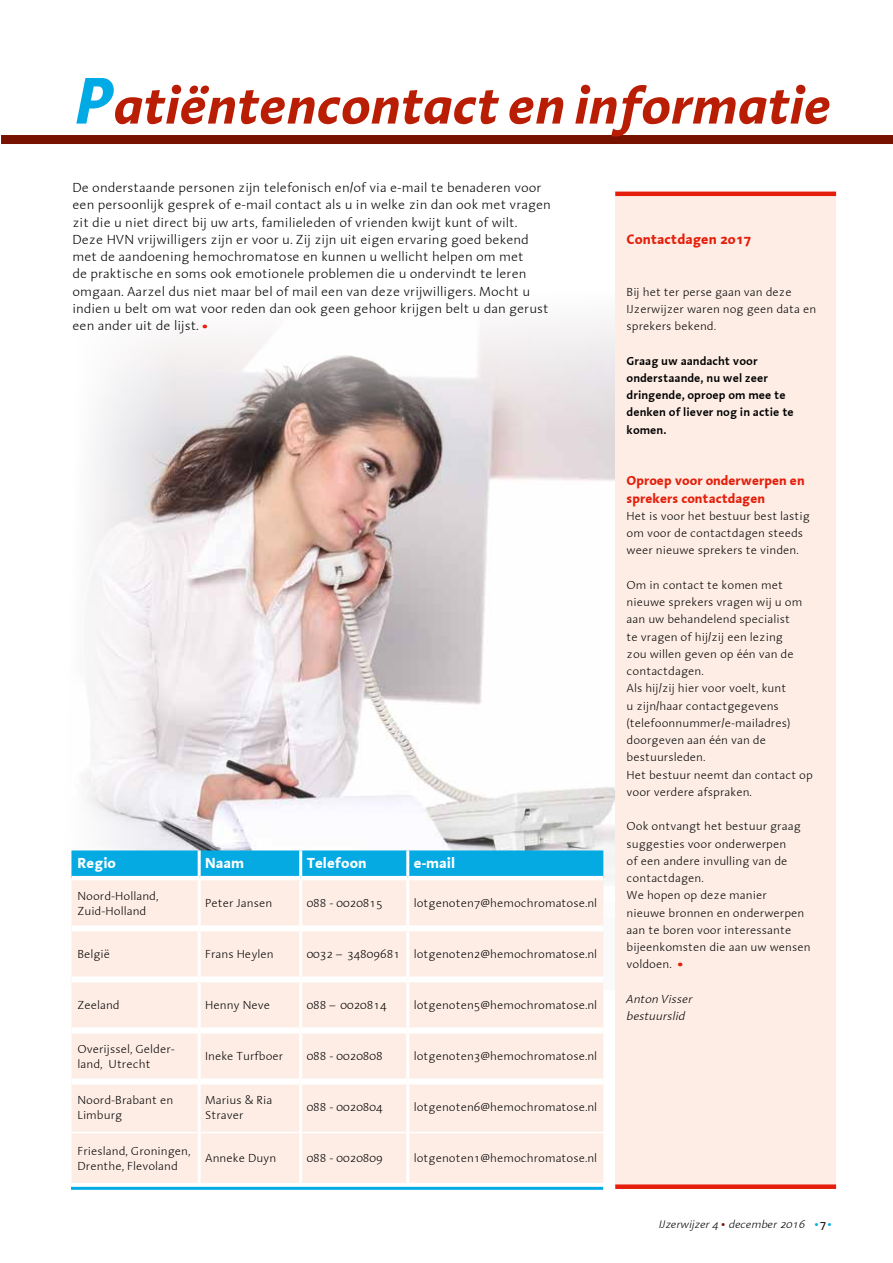
<style>
.page{position:relative;width:893px;height:1263px;background:#fff}
.page>*{position:absolute;margin:0;border:0;box-sizing:border-box;transform-origin:0 0}
.t1{font:italic 700 52.5px "Linotype Aroma";color:#b91e05}
.t2{font:700 15px "Linotype Aroma";color:#fff}
.t3{font:700 14.25px "Linotype Aroma";color:#e41e0a}
.t4{font:300 13.5px/17.2px "Linotype Aroma";color:#000}
.t5{font:700 13.5px/17.2px "Linotype Aroma";color:#e41e0a}
.t6{font:300 12px/17.2px "Linotype Aroma";color:#000}
.t7{font:600 12px/17.2px "Linotype Aroma";color:#000}
.t8{font:italic 300 12px/17.2px "Linotype Aroma";color:#000}
.t9{font:italic 300 11.25px "Linotype Aroma";color:#000}
.s1{font-size:67.5px;color:#00abe5}
.s2{font-weight:700;font-size:11.85px;color:#e41e0a}
.s3{font-weight:400;font-style:normal;font-size:11.7px;color:#771200}
.s4{font-weight:400;font-style:normal;font-size:11.7px;color:#00abe5}
.s5{font-weight:400;font-style:normal;font-size:11.7px}
</style>
<div class="page">
<hr style="left:71px;top:1187px;width:532px;height:3px;background:#05aae3">
<img style="left:85px;top:196px;width:531px;height:793px">
<svg style="left:71px;top:850px;width:532px;height:26px;background:#0aabe3"></svg>
<div style="left:71px;top:880px;width:532px;height:303px;background:#fdede5"></div>
<hr style="left:198px;top:850px;width:3px;height:26px;background:#fff">
<hr style="left:299px;top:850px;width:3px;height:26px;background:#fff">
<hr style="left:406px;top:850px;width:3px;height:26px;background:#fff">
<hr style="left:71px;top:876px;width:128px;height:4px;background:#fff">
<hr style="left:199px;top:876px;width:102px;height:4px;background:#fff">
<hr style="left:301px;top:876px;width:107px;height:4px;background:#fff">
<hr style="left:408px;top:876px;width:195px;height:4px;background:#fff">
<hr style="left:71px;top:1132px;width:127px;height:1px;background:#fff">
<hr style="left:201px;top:1132px;width:98px;height:1px;background:#fff">
<hr style="left:302px;top:1132px;width:104px;height:1px;background:#fff">
<hr style="left:409px;top:1132px;width:194px;height:1px;background:#fff">
<hr style="left:198px;top:880px;width:3px;height:45px;background:#fff">
<hr style="left:299px;top:880px;width:3px;height:45px;background:#fff">
<hr style="left:406px;top:880px;width:3px;height:45px;background:#fff">
<hr style="left:198px;top:931px;width:3px;height:45px;background:#fff">
<hr style="left:299px;top:931px;width:3px;height:45px;background:#fff">
<hr style="left:406px;top:931px;width:3px;height:45px;background:#fff">
<hr style="left:198px;top:982px;width:3px;height:45px;background:#fff">
<hr style="left:299px;top:982px;width:3px;height:45px;background:#fff">
<hr style="left:406px;top:982px;width:3px;height:45px;background:#fff">
<hr style="left:198px;top:1033px;width:3px;height:45px;background:#fff">
<hr style="left:299px;top:1033px;width:3px;height:45px;background:#fff">
<hr style="left:406px;top:1033px;width:3px;height:45px;background:#fff">
<hr style="left:198px;top:1084px;width:3px;height:48px;background:#fff">
<hr style="left:299px;top:1084px;width:3px;height:48px;background:#fff">
<hr style="left:406px;top:1084px;width:3px;height:48px;background:#fff">
<hr style="left:198px;top:1132px;width:3px;height:51px;background:#fff">
<hr style="left:299px;top:1132px;width:3px;height:51px;background:#fff">
<hr style="left:406px;top:1132px;width:3px;height:51px;background:#fff">
<div style="left:71px;top:925px;width:128px;height:6px;background:#fff"></div>
<div style="left:199px;top:925px;width:102px;height:6px;background:#fff"></div>
<div style="left:301px;top:925px;width:107px;height:6px;background:#fff"></div>
<div style="left:408px;top:925px;width:195px;height:6px;background:#fff"></div>
<div style="left:71px;top:976px;width:128px;height:6px;background:#fff"></div>
<div style="left:199px;top:976px;width:102px;height:6px;background:#fff"></div>
<div style="left:301px;top:976px;width:107px;height:6px;background:#fff"></div>
<div style="left:408px;top:976px;width:195px;height:6px;background:#fff"></div>
<div style="left:71px;top:1027px;width:128px;height:6px;background:#fff"></div>
<div style="left:199px;top:1027px;width:102px;height:6px;background:#fff"></div>
<div style="left:301px;top:1027px;width:107px;height:6px;background:#fff"></div>
<div style="left:408px;top:1027px;width:195px;height:6px;background:#fff"></div>
<div style="left:71px;top:1078px;width:128px;height:6px;background:#fff"></div>
<div style="left:199px;top:1078px;width:102px;height:6px;background:#fff"></div>
<div style="left:301px;top:1078px;width:107px;height:6px;background:#fff"></div>
<div style="left:408px;top:1078px;width:195px;height:6px;background:#fff"></div>
<div style="left:616px;top:196px;width:220px;height:991px;background:#fdede5"></div>
<hr style="left:615px;top:192px;width:221px;height:4px;background:#e41e0a">
<div style="left:1px;top:135px;width:892px;height:9px;background:#771200"></div>
<div style="left:615px;top:1184px;width:221px;height:5px;background:#e41e0a"></div>
<h1 class="t1" style="left:77px;top:71px;width:756px"><span class="s1">P</span>atiëntencontact en informatie</h1>
<p class="t4" style="left:72px;top:179px;width:480px">De onderstaande personen zijn telefonisch en/of via e-mail te benaderen voor een persoonlijk gesprek of e-mail contact als u in welke zin dan ook met vragen zit die u niet direct bij uw arts, familieleden of vrienden kwijt kunt of wilt.<br>Deze HVN vrijwilligers zijn er voor u. Zij zijn uit eigen ervaring goed bekend met de aandoening hemochromatose en kunnen u wellicht helpen om met<br>de praktische en soms ook emotionele problemen die u ondervindt te leren omgaan. Aarzel dus niet maar bel of mail een van deze vrijwilligers. Mocht u indien u belt om wat voor reden dan ook geen gehoor krijgen belt u dan gerust een ander uit de lijst. <span class="s2">•</span></p>
<p class="t2" style="left:77px;top:852px;width:40px">Regio</p>
<p class="t2" style="left:205px;top:852px;width:40px">Naam</p>
<p class="t2" style="left:307px;top:852px;width:61px">Telefoon</p>
<p class="t2" style="left:414px;top:852px;width:43px">e-mail</p>
<p class="t6" style="left:77px;top:889px;width:83px;line-height:14.4px">Noord-Holland,<br>Zuid-Holland</p>
<p class="t6" style="left:205px;top:894px;width:69px">Peter Jansen</p>
<p class="t6" style="left:307px;top:894px;width:78px">088 - 0020815</p>
<p class="t6" style="left:414px;top:894px;width:185px">lotgenoten7@hemochromatose.nl</p>
<p class="t6" style="left:77px;top:945px;width:34px">België</p>
<p class="t6" style="left:205px;top:945px;width:70px">Frans Heylen</p>
<p class="t6" style="left:307px;top:945px;width:292px">0032 – 34809681 lotgenoten2@hemochromatose.nl</p>
<p class="t6" style="left:77px;top:996px;width:44px">Zeeland</p>
<p class="t6" style="left:205px;top:996px;width:66px">Henny Neve</p>
<p class="t6" style="left:307px;top:996px;width:82px">088 – 0020814</p>
<p class="t6" style="left:414px;top:996px;width:185px">lotgenoten5@hemochromatose.nl</p>
<p class="t6" style="left:77px;top:1042px;width:99px;line-height:14.4px">Overijssel, Gelder&shy;land, Utrecht</p>
<p class="t6" style="left:205px;top:1047px;width:80px">Ineke Turfboer</p>
<p class="t6" style="left:307px;top:1047px;width:78px">088 - 0020808</p>
<p class="t6" style="left:414px;top:1047px;width:185px">lotgenoten3@hemochromatose.nl</p>
<p class="t6" style="left:77px;top:1093px;width:97px;line-height:14.4px">Noord-Brabant en<br>Limburg</p>
<p class="t6" style="left:205px;top:1093px;width:69px;line-height:14.4px">Marius &amp; Ria<br>Straver</p>
<p class="t6" style="left:307px;top:1098px;width:78px">088 - 0020804</p>
<p class="t6" style="left:414px;top:1098px;width:185px">lotgenoten6@hemochromatose.nl</p>
<p class="t6" style="left:77px;top:1144px;width:115px;line-height:14.4px">Friesland, Groningen,<br>Drenthe, Flevoland</p>
<p class="t6" style="left:205px;top:1149px;width:73px">Anneke Duyn</p>
<p class="t6" style="left:307px;top:1149px;width:78px">088 - 0020809</p>
<p class="t6" style="left:414px;top:1149px;width:185px">lotgenoten1@hemochromatose.nl</p>
<p class="t3" style="left:627px;top:229px;width:126px">Contactdagen 2017</p>
<p class="t6" style="left:627px;top:283px;width:191px">Bij het ter perse gaan van deze<br>IJzerwijzer waren nog geen data en sprekers bekend.</p>
<p class="t7" style="left:627px;top:351px;width:169px">Graag uw aandacht voor onderstaande, nu wel zeer dringende, oproep om mee te denken of liever nog in actie te komen.</p>
<p class="t5" style="left:627px;top:472px;width:180px">Oproep voor onderwerpen en sprekers contactdagen</p>
<p class="t6" style="left:627px;top:507px;width:185px">Het is voor het bestuur best lastig om voor de contactdagen steeds weer nieuwe sprekers te vinden.</p>
<p class="t6" style="left:627px;top:576px;width:188px">Om in contact te komen met nieuwe sprekers vragen wij u om aan uw behandelend specialist<br>te vragen of hij/zij een lezing<br>zou willen geven op één van de contactdagen.<br>Als hij/zij hier voor voelt, kunt<br>u zijn/haar contactgegevens (telefoonnummer/e-mailadres) doorgeven aan één van de bestuursleden.<br>Het bestuur neemt dan contact op voor verdere afspraken.</p>
<p class="t6" style="left:627px;top:817px;width:186px">Ook ontvangt het bestuur graag suggesties voor onderwerpen<br>of een andere invulling van de contactdagen.<br>We hopen op deze manier<br>nieuwe bronnen en onderwerpen aan te boren voor interessante bijeenkomsten die aan uw wensen voldoen. <span class="s2">•</span></p>
<p class="t8" style="left:627px;top:990px;width:67px">Anton Visser bestuurslid</p>
<p class="t9" style="left:659px;top:1218px;width:175px">IJzerwijzer 4 <span class="s3">•</span> december 2016 <span class="s4">•</span><span class="s5">7</span> <span class="s4">•</span></p>
</div>
